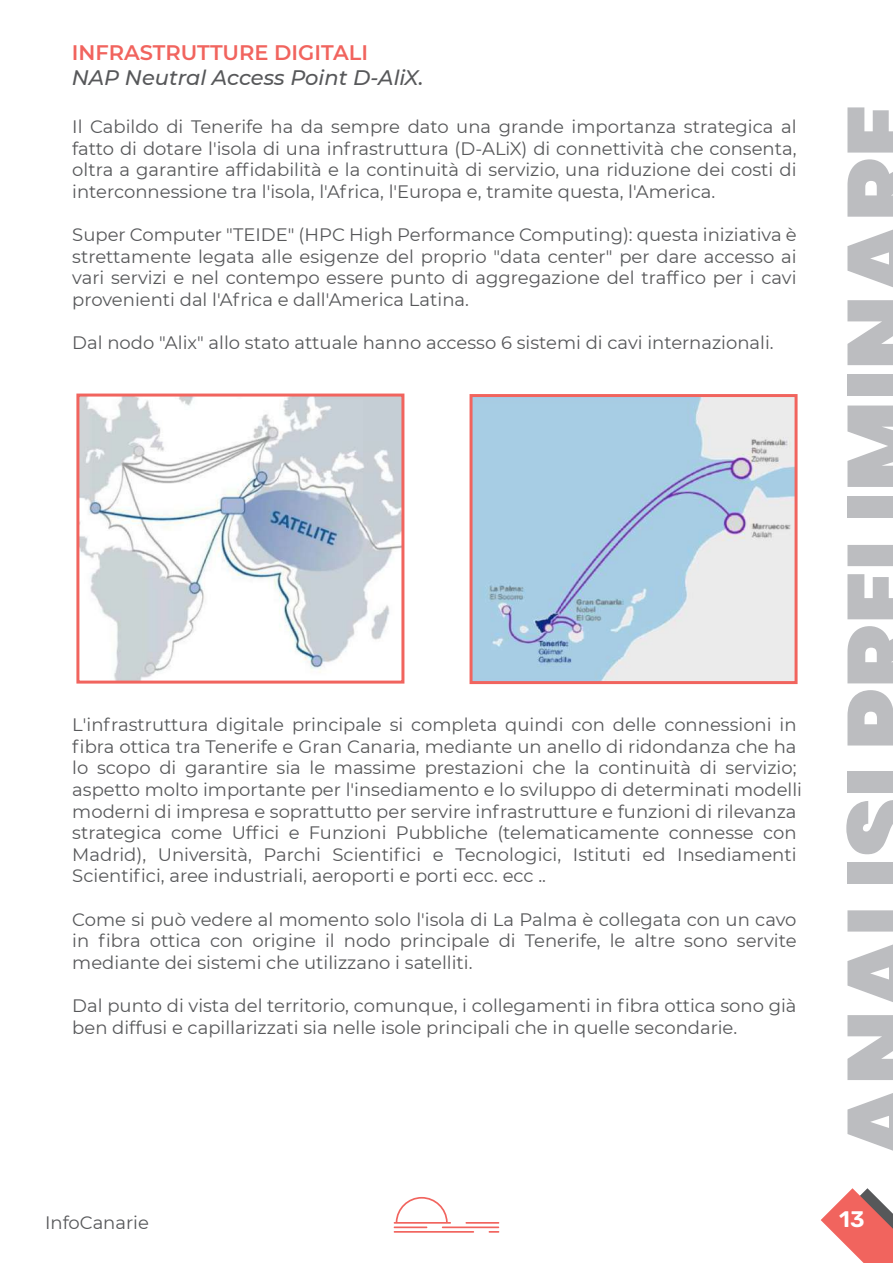
<style>
.page{position:relative;width:893px;height:1263px;background:#fff}
.page>*{position:absolute;margin:0;border:0;box-sizing:border-box;transform-origin:0 0}
.t1{font:900 95.7px "Poppins";color:#bcbdc0}
.t2{font:600 22.5px "Rubik";color:#fff}
.t3{font:italic 500 21px "Montserrat";color:#57585a}
.t4{font:600 21px "Montserrat";color:#f1645e}
.t5{font:18px/21.6px "Montserrat";color:#57585a;text-align:justify}
</style>
<div class="page">
<svg style="left:821px;top:1188px;width:72px;height:75px"></svg>
<svg style="left:394px;top:1197px;width:105px;height:36px"></svg>
<img style="left:474px;top:398px;width:320px;height:282px">
<img style="left:489px;top:438px;width:302px;height:225px">
<img style="left:80px;top:397px;width:320px;height:276px">
<div style="left:470px;top:394px;width:328px;height:290px;border:3px solid #f1645e"></div>
<div style="left:76px;top:393px;width:328px;height:291px;border:3px solid #f1645e"></div>
<p class="t4" style="left:72px;top:37px;width:298px">INFRASTRUTTURE DIGITALI</p>
<p class="t3" style="left:72px;top:63px;width:353px">NAP Neutral Access Point D-AliX.</p>
<p class="t5" style="left:72px;top:115px;width:726px">Il Cabildo di Tenerife ha da sempre dato una grande importanza strategica al fatto di dotare l'isola di una infrastruttura (D-ALiX) di connettività che consenta, oltra a garantire affidabilità e la continuità di servizio, una riduzione dei costi di interconnessione tra l'isola, l'Africa, l'Europa e, tramite questa, l'America.</p>
<p class="t5" style="left:72px;top:223px;width:726px">Super Computer "TEIDE" (HPC High Performance Computing): questa iniziativa è strettamente legata alle esigenze del proprio "data center" per dare accesso ai vari servizi e nel contempo essere punto di aggregazione del traffico per i cavi provenienti dal l'Africa e dall'America Latina.</p>
<p class="t5" style="left:72px;top:331px;width:703px">Dal nodo "Alix" allo stato attuale hanno accesso 6 sistemi di cavi internazionali.</p>
<p class="t5" style="left:72px;top:713px;width:731px;text-align:left">L'infrastruttura digitale principale si completa quindi con delle connessioni in fibra ottica tra Tenerife e Gran Canaria, mediante un anello di ridondanza che ha lo scopo di garantire sia le massime prestazioni che la continuità di servizio; aspetto molto importante per l'insediamento e lo sviluppo di determinati modelli moderni di impresa e soprattutto per servire infrastrutture e funzioni di rilevanza strategica come Uffici e Funzioni Pubbliche (telematicamente connesse con Madrid), Università, Parchi Scientifici e Tecnologici, Istituti ed Insediamenti Scientifici, aree industriali, aeroporti e porti ecc. ecc ..</p>
<p class="t5" style="left:72px;top:908px;width:726px">Come si può vedere al momento solo l'isola di La Palma è collegata con un cavo in fibra ottica con origine il nodo principale di Tenerife, le altre sono servite mediante dei sistemi che utilizzano i satelliti.</p>
<p class="t5" style="left:72px;top:994px;width:726px">Dal punto di vista del territorio, comunque, i collegamenti in fibra ottica sono già ben diffusi e capillarizzati sia nelle isole principali che in quelle secondarie.</p>
<p class="t5" style="left:45px;top:1211px;width:105px">InfoCanarie</p>
<h1 class="t1" style="left:826px;top:1159px;width:1056px;rotate:-90deg">ANALISI PRELIMINARE</h1>
<p class="t2" style="left:839px;top:1207px;width:27px">13</p>
</div>
